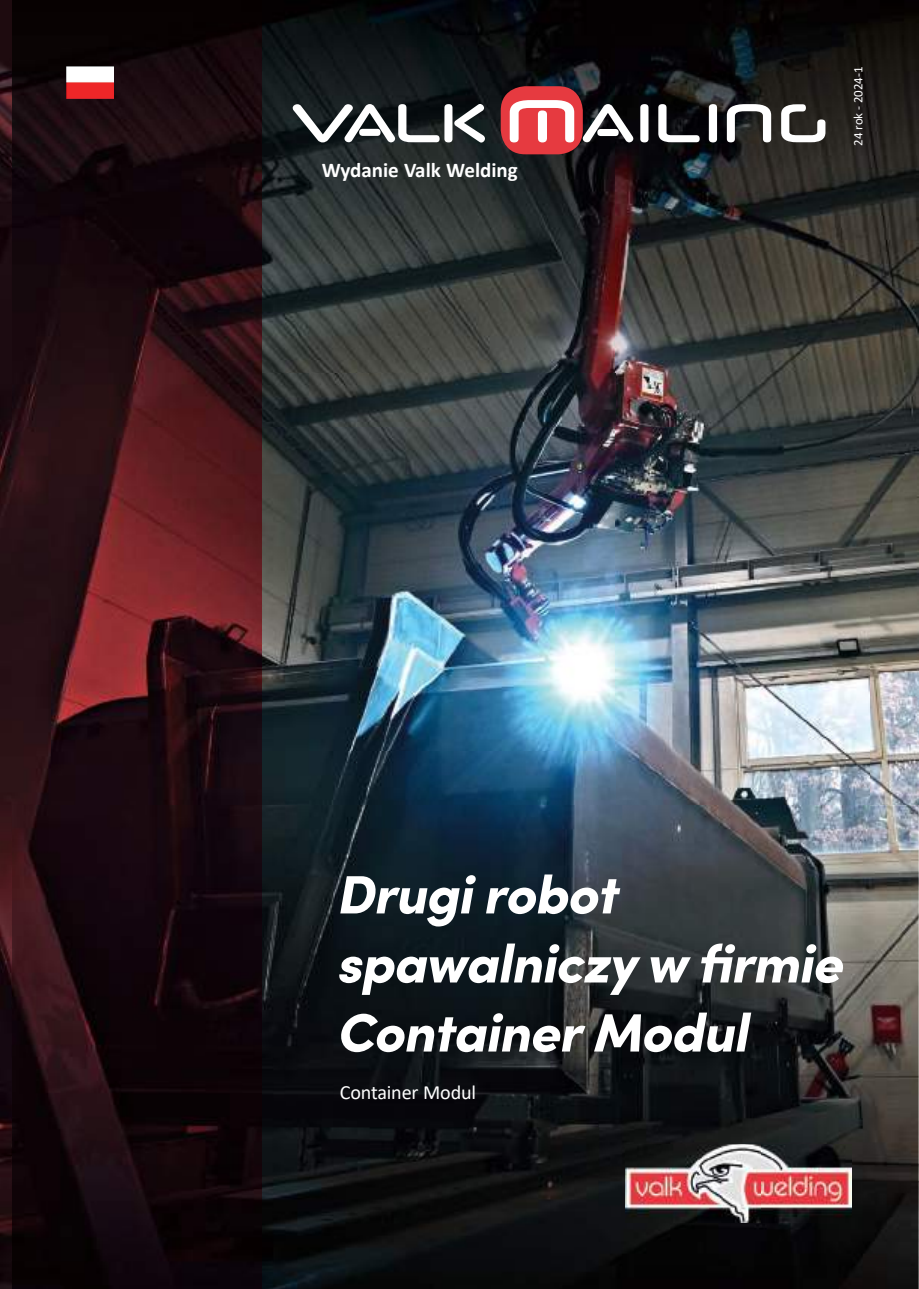
<style>
.page{position:relative;width:919px;height:1289px;background:#fff}
.page>*{position:absolute;margin:0;border:0;box-sizing:border-box;transform-origin:0 0}
.t1{font:italic 900 54px/69px "Sofia Pro";letter-spacing:-.02em;color:#fff}
.t2{font:700 21px "Calibri";color:#fff}
.t3{font:20.1px "Calibri";letter-spacing:-.01em;color:#fff}
.t4{font:12.9px "Calibri";letter-spacing:-.01em;color:#fff}
</style>
<div class="page">
<img style="left:869px;top:427px;width:49px;height:378px">
<img style="left:52px;top:427px;width:817px;height:378px">
<img style="left:52px;top:0;width:866px;height:427px">
<img style="left:262px;top:805px;width:336px;height:322px">
<img style="left:598px;top:805px;width:320px;height:483px">
<img style="left:262px;top:1127px;width:337px;height:161px">
<img style="left:13px;top:1288px;width:213px;height:1px">
<img style="left:0;top:0;width:52px;height:1288px">
<img style="left:13px;top:805px;width:249px;height:483px">
<img style="left:625px;top:1144px;width:226px;height:78px">
<div style="left:500px;top:86px;width:82px;height:68px;background:#e63a40;border-radius:25px"></div>
<svg style="left:293px;top:104px;width:192px;height:38px"></svg>
<svg style="left:509px;top:100px;width:65px;height:42px"></svg>
<svg style="left:582px;top:104px;width:51px;height:38px"></svg>
<div style="left:640px;top:104px;width:8px;height:38px;background:#fff;border-radius:4px"></div>
<svg style="left:658px;top:104px;width:41px;height:38px"></svg>
<div style="left:708px;top:104px;width:9px;height:38px;background:#fff;border-radius:4px"></div>
<svg style="left:726px;top:104px;width:45px;height:38px"></svg>
<svg style="left:781px;top:104px;width:44px;height:38px"></svg>
<div style="left:597px;top:129px;width:21px;height:7px;background:#fff;border-radius:3px"></div>
<div style="left:359px;top:129px;width:21px;height:7px;background:#fff;border-radius:3px"></div>
<img style="left:67px;top:67px;width:47px;height:31px">
<p class="t2" style="left:322px;top:155px;width:198px">Wydanie Valk Welding</p>
<p class="t4" style="left:849px;top:146px;width:80px;rotate:-90deg">24 rok - 2024-1</p>
<p class="t1" style="left:338px;top:855px;width:507px">Drugi robot spawalniczy w firmie<br>Container Modul</p>
<p class="t3" style="left:340px;top:1078px;width:138px">Container Modul</p>
</div>
